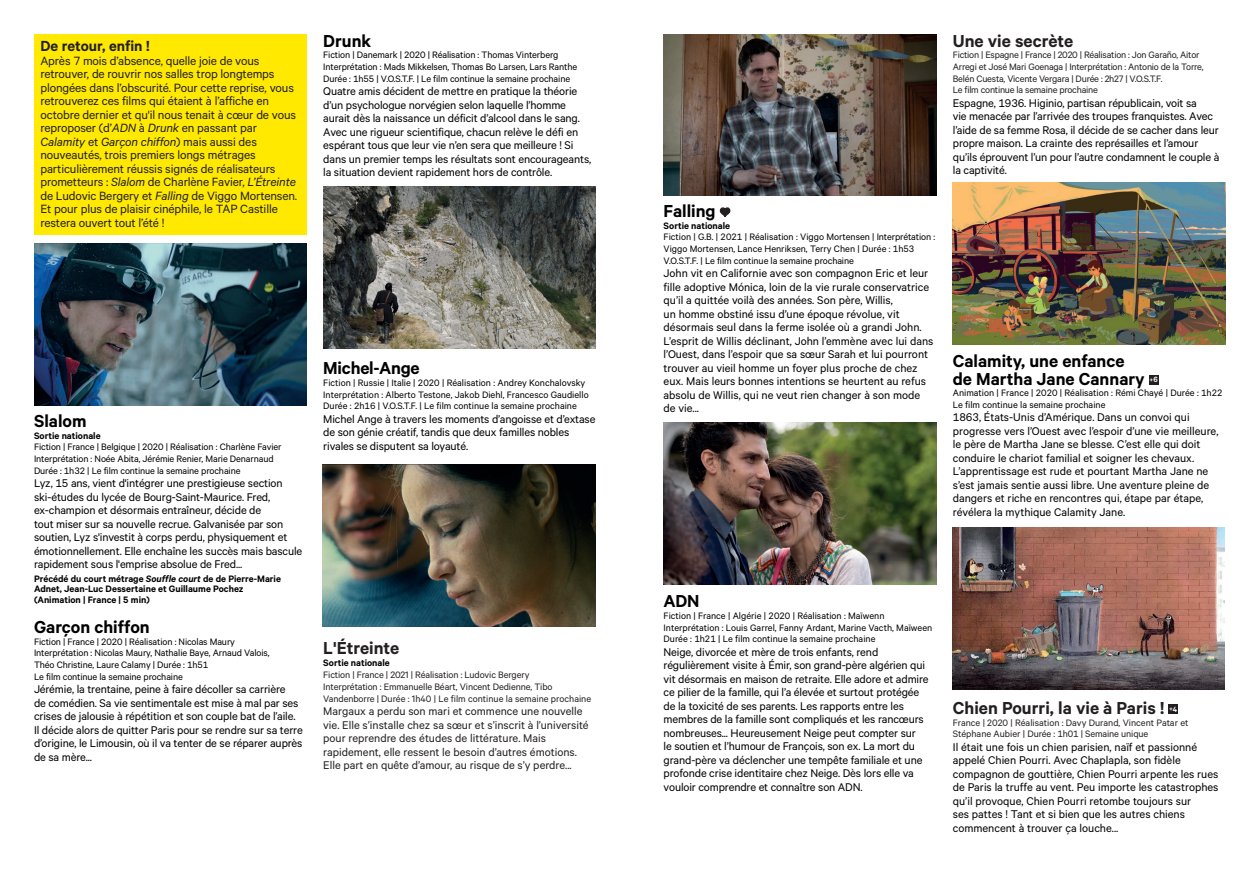
<style>
.page{position:relative;width:1259px;height:893px;background:#fff}
.page>*{position:absolute;margin:0;border:0;box-sizing:border-box;transform-origin:0 0}
.t1{font:600 19.5px/18px "Calibre";color:#000001}
.t2{font:600 19.5px "Calibre";color:#231f20}
.t3{font:600 16.5px "Calibre";color:#231f20}
.t4{font:13.5px/13.5px "Calibre";letter-spacing:-.01em;color:#231f20}
.t5{font:12.6px/13.5px "Calibre";letter-spacing:-.01em;color:#000001}
.t6{font:12.6px/13.5px "Calibre";color:#231f20}
.t7{font:10.5px/11.7px "Calibre";letter-spacing:-.01em;color:#000001}
.t8{font:10.5px/11.7px "Calibre";letter-spacing:-.01em;color:#231f20}
.t9{font:600 10.5px/10.5px "Calibre";color:#000001}
.t10{font:600 7.05px "Calibre";color:#fff}
.t11{font:600 6.9px "Calibre";color:#fff}
.s1{font-style:italic}
.s2{font-size:8.55px}
</style>
<div class="page">
<img style="left:34px;top:244px;width:272px;height:162px">
<svg style="left:719px;top:207px;width:12px;height:10px"></svg>
<div style="left:1149px;top:375px;width:9px;height:9px;background:#231f20"></div>
<div style="left:1168px;top:704px;width:10px;height:10px;background:#231f20"></div>
<img style="left:663px;top:34px;width:273px;height:162px">
<img style="left:323px;top:186px;width:272px;height:162px">
<img style="left:663px;top:423px;width:273px;height:162px">
<img style="left:322px;top:465px;width:273px;height:162px">
<img style="left:953px;top:183px;width:272px;height:162px">
<img style="left:952px;top:527px;width:273px;height:162px">
<div style="left:34px;top:34px;width:272px;height:200px;background:#ffe901"></div>
<h2 class="t3" style="left:40px;top:36px;width:111px">De retour, enfin !</h2>
<p class="t4" style="left:40px;top:53px;width:258px">Après 7 mois d’absence, quelle joie de vous retrouver, de rouvrir nos salles trop longtemps plongées dans l’obscurité. Pour cette reprise, vous retrouverez ces films qui étaient à l’affiche en octobre dernier et qu'il nous tenait à cœur de vous reproposer (d’<span class="s1">ADN</span> à <span class="s1">Drunk</span> en passant par <span class="s1">Calamity</span> et <span class="s1">Garçon chiffon</span>) mais aussi des nouveautés, trois premiers longs métrages particulièrement réussis signés de réalisateurs prometteurs : <span class="s1">Slalom</span> de Charlène Favier, <span class="s1">L’Étreinte </span>de Ludovic Bergery et <span class="s1">Falling</span> de Viggo Mortensen.<br>Et pour plus de plaisir cinéphile, le TAP Castille restera ouvert tout l’été !</p>
<h1 class="t1" style="left:323px;top:31px;width:50px">Drunk</h1>
<p class="t7" style="left:323px;top:49px;width:255px">Fiction | Danemark | 2020 | Réalisation : Thomas Vinterberg<br>Interprétation : Mads Mikkelsen, Thomas Bo Larsen, Lars Ranthe<br>Durée : 1h55 | V.O.S.T.F. | Le film continue la semaine prochaine</p>
<p class="t5" style="left:323px;top:84px;width:269px">Quatre amis décident de mettre en pratique la théorie d’un psychologue norvégien selon laquelle l’homme aurait dès la naissance un déficit d’alcool dans le sang.<br>Avec une rigueur scientifique, chacun relève le défi en espérant tous que leur vie n’en sera que meilleure ! Si dans un premier temps les résultats sont encourageants, la situation devient rapidement hors de contrôle.</p>
<h1 class="t1" style="left:34px;top:411px;width:54px">Slalom</h1>
<p class="t9" style="left:34px;top:430px;width:68px">Sortie nationale</p>
<p class="t7" style="left:34px;top:441px;width:249px">Fiction | France | Belgique | 2020 | Réalisation : Charlène Favier<br>Interprétation : Noée Abita, Jérémie Renier, Marie Denarnaud<br>Durée : 1h32 | Le film continue la semaine prochaine</p>
<p class="t5" style="left:34px;top:476px;width:270px">Lyz, 15 ans, vient d'intégrer une prestigieuse section ski-études du lycée de Bourg-Saint-Maurice. Fred, ex-champion et désormais entraîneur, décide de<br>tout miser sur sa nouvelle recrue. Galvanisée par son soutien, Lyz s'investit à corps perdu, physiquement et émotionnellement. Elle enchaîne les succès mais bascule rapidement sous l'emprise absolue de Fred...</p>
<p class="t9" style="left:34px;top:573px;width:248px">Précédé du court métrage <span class="s1">Souffle court</span> de de Pierre-Marie<br>Adnet, Jean-Luc Dessertaine et Guillaume Pochez (Animation | France | 5 min)</p>
<h1 class="t1" style="left:34px;top:617px;width:117px">Garçon chiffon</h1>
<p class="t7" style="left:34px;top:635px;width:237px">Fiction | France | 2020 | Réalisation : Nicolas Maury Interprétation : Nicolas Maury, Nathalie Baye, Arnaud Valois, Théo Christine, Laure Calamy | Durée : 1h51<br>Le film continue la semaine prochaine</p>
<p class="t5" style="left:34px;top:682px;width:270px">Jérémie, la trentaine, peine à faire décoller sa carrière<br>de comédien. Sa vie sentimentale est mise à mal par ses crises de jalousie à répétition et son couple bat de l’aile.<br>Il décide alors de quitter Paris pour se rendre sur sa terre d’origine, le Limousin, où il va tenter de se réparer auprès de sa mère...</p>
<h1 class="t1" style="left:323px;top:359px;width:98px">Michel-Ange</h1>
<p class="t7" style="left:323px;top:377px;width:267px">Fiction | Russie | Italie | 2020 | Réalisation : Andrey Konchalovsky<br>Interprétation : Alberto Testone, Jakob Diehl, Francesco Gaudiello<br>Durée : 2h16 | V.O.S.T.F. | Le film continue la semaine prochaine</p>
<p class="t5" style="left:323px;top:412px;width:274px">Michel Ange à travers les moments d’angoisse et d’extase de son génie créatif, tandis que deux familles nobles rivales se disputent sa loyauté.</p>
<h1 class="t2" style="left:323px;top:636px;width:78px">L'Étreinte</h1>
<p class="t9" style="left:323px;top:657px;width:68px">Sortie nationale</p>
<p class="t8" style="left:323px;top:668px;width:269px">Fiction | France | 2021 | Réalisation : Ludovic Bergery<br>Interprétation : Emmanuelle Béart, Vincent Dedienne, Tibo<br>Vandenborre | Durée : 1h40 | Le film continue la semaine prochaine</p>
<p class="t6" style="left:323px;top:704px;width:267px">Margaux a perdu son mari et commence une nouvelle vie. Elle s’installe chez sa sœur et s’inscrit à l’université pour reprendre des études de littérature. Mais rapidement, elle ressent le besoin d’autres émotions.<br>Elle part en quête d’amour, au risque de s’y perdre...</p>
<h1 class="t1" style="left:663px;top:201px;width:54px">Falling</h1>
<p class="t9" style="left:663px;top:220px;width:68px">Sortie nationale</p>
<p class="t7" style="left:663px;top:231px;width:273px">Fiction | G.B. | 2021 | Réalisation : Viggo Mortensen | Interprétation :<br>Viggo Mortensen, Lance Henriksen, Terry Chen | Durée : 1h53<br>V.O.S.T.F. | Le film continue la semaine prochaine</p>
<p class="t5" style="left:663px;top:266px;width:271px">John vit en Californie avec son compagnon Eric et leur fille adoptive Mónica, loin de la vie rurale conservatrice qu’il a quittée voilà des années. Son père, Willis,<br>un homme obstiné issu d’une époque révolue, vit désormais seul dans la ferme isolée où a grandi John.<br>L’esprit de Willis déclinant, John l’emmène avec lui dans l’Ouest, dans l’espoir que sa sœur Sarah et lui pourront trouver au vieil homme un foyer plus proche de chez eux. Mais leurs bonnes intentions se heurtent au refus absolu de Willis, qui ne veut rien changer à son mode de vie...</p>
<h1 class="t2" style="left:953px;top:29px;width:122px">Une vie secrète</h1>
<p class="t8" style="left:953px;top:49px;width:252px">Fiction | Espagne | France | 2020 | Réalisation : Jon Garaño, Aitor Arregi et José Mari Goenaga | Interprétation : Antonio de la Torre, Belén Cuesta, Vicente Vergara | Durée : 2h27 | V.O.S.T.F.<br>Le film continue la semaine prochaine</p>
<p class="t5" style="left:953px;top:96px;width:268px">Espagne, 1936. Higinio, partisan républicain, voit sa<br>vie menacée par l’arrivée des troupes franquistes. Avec l’aide de sa femme Rosa, il décide de se cacher dans leur propre maison. La crainte des représailles et l’amour qu’ils éprouvent l’un pour l’autre condamnent le couple à la captivité.</p>
<h1 class="t1" style="left:953px;top:351px;width:193px">Calamity, une enfance de Martha Jane Cannary</h1>
<p class="t10" style="left:1149px;top:376px;width:10px">+<span class="s2">6</span></p>
<p class="t7" style="left:953px;top:387px;width:271px">Animation | France | 2020 | Réalisation : Rémi Chayé | Durée : 1h22<br>Le film continue la semaine prochaine</p>
<p class="t5" style="left:953px;top:410px;width:267px">1863, États-Unis d’Amérique. Dans un convoi qui progresse vers l’Ouest avec l’espoir d’une vie meilleure, le père de Martha Jane se blesse. C’est elle qui doit conduire le chariot familial et soigner les chevaux.<br>L’apprentissage est rude et pourtant Martha Jane ne s’est jamais sentie aussi libre. Une aventure pleine de dangers et riche en rencontres qui, étape par étape, révélera la mythique Calamity Jane.</p>
<h1 class="t1" style="left:663px;top:592px;width:38px">ADN</h1>
<p class="t7" style="left:663px;top:609px;width:270px">Fiction | France | Algérie | 2020 | Réalisation : Maïwenn<br>Interprétation : Louis Garrel, Fanny Ardant, Marine Vacth, Maïween<br>Durée : 1h21 | Le film continue la semaine prochaine</p>
<p class="t5" style="left:663px;top:645px;width:266px">Neige, divorcée et mère de trois enfants, rend régulièrement visite à Émir, son grand-père algérien qui vit désormais en maison de retraite. Elle adore et admire ce pilier de la famille, qui l’a élevée et surtout protégée de la toxicité de ses parents. Les rapports entre les membres de la famille sont compliqués et les rancœurs nombreuses... Heureusement Neige peut compter sur<br>le soutien et l’humour de François, son ex. La mort du grand-père va déclencher une tempête familiale et une profonde crise identitaire chez Neige. Dès lors elle va vouloir comprendre et connaître son ADN.</p>
<h1 class="t2" style="left:953px;top:696px;width:213px">Chien Pourri, la vie à Paris !</h1>
<p class="t11" style="left:1169px;top:705px;width:10px">+<span class="s2">4</span></p>
<p class="t8" style="left:953px;top:716px;width:237px">France | 2020 | Réalisation : Davy Durand, Vincent Patar et<br>Stéphane Aubier | Durée : 1h01 | Semaine unique</p>
<p class="t5" style="left:953px;top:740px;width:267px">Il était une fois un chien parisien, naïf et passionné appelé Chien Pourri. Avec Chaplapla, son fidèle compagnon de gouttière, Chien Pourri arpente les rues de Paris la truffe au vent. Peu importe les catastrophes qu’il provoque, Chien Pourri retombe toujours sur<br>ses pattes ! Tant et si bien que les autres chiens commencent à trouver ça louche...</p>
</div>
